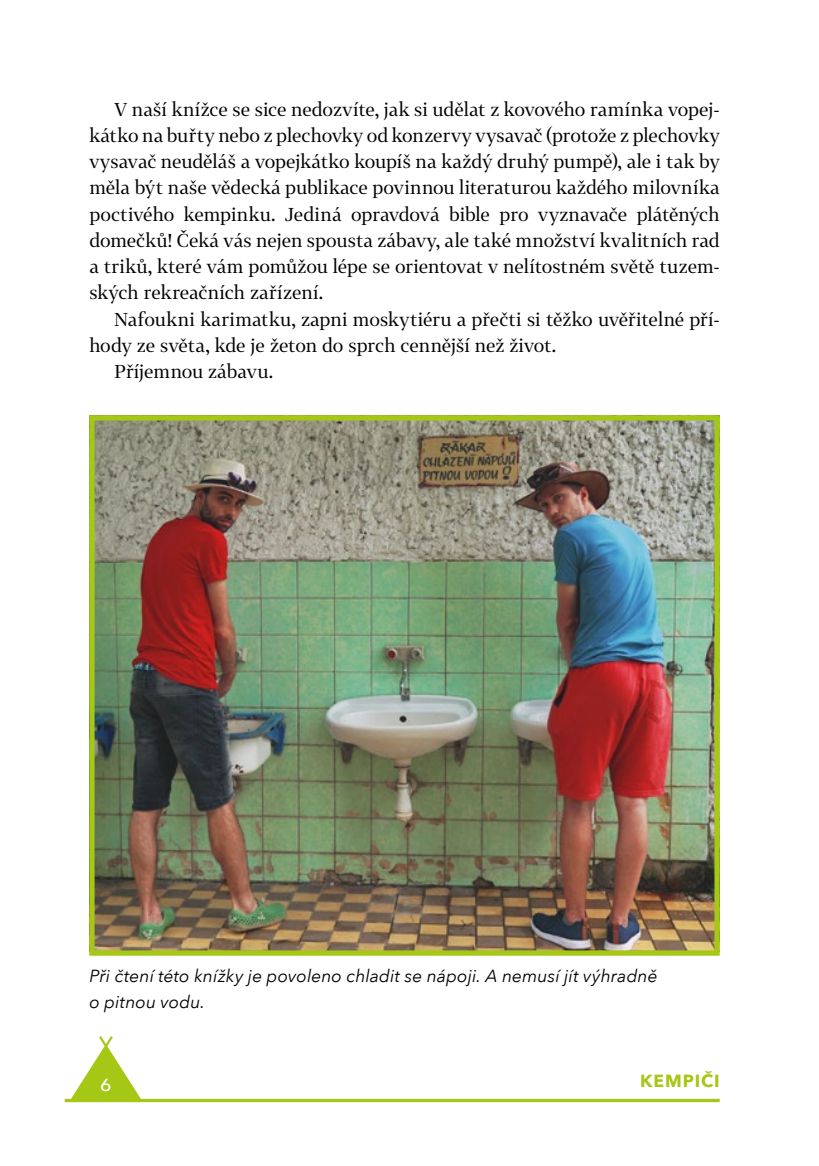
<style>
.page{position:relative;width:819px;height:1166px;background:#fff}
.page>*{position:absolute;margin:0;border:0;box-sizing:border-box;transform-origin:0 0}
.t1{font:18.38px/26.2px "Tabac G2";color:#000;text-align:justify}
.t2{font:italic 17.5px/26.2px "Avenir Next";letter-spacing:.005em;color:#000}
.t3{font:700 17.5px "Avenir Next";letter-spacing:.05em;color:#a5c715}
.t4{font:500 17.5px "Avenir Next";color:#fff;scale:1.1 1}
</style>
<div class="page">
<svg style="left:65px;top:1036px;width:654px;height:66px"></svg>
<img style="left:95px;top:421px;width:618px;height:529px">
<div style="left:89px;top:415px;width:630px;height:541px;border:5px solid #a5c715"></div>
<p class="t1" style="left:89px;top:96px;width:632px;text-indent:25px">V naší knížce se sice nedozvíte, jak si udělat z kovového ramínka vopej&shy;kátko na buřty nebo z plechovky od konzervy vysavač (protože z plechovky vysavač neuděláš a vopejkátko koupíš na každý druhý pumpě), ale i tak by měla být naše vědecká publikace povinnou literaturou každého milovníka poctivého kempinku. Jediná opravdová bible pro vyznavače plátěných domečků! Čeká vás nejen spousta zábavy, ale také množství kvalitních rad a triků, které vám pomůžou lépe se orientovat v nelítostném světě tuzem&shy;ských rekreačních zařízení.</p>
<p class="t1" style="left:114px;top:306px;width:607px">Nafoukni karimatku, zapni moskytiéru a přečti si těžko uvěřitelné pří-</p>
<p class="t1" style="left:89px;top:332px;width:468px">hody ze světa, kde je žeton do sprch cennější než život.</p>
<p class="t1" style="left:114px;top:358px;width:160px">Příjemnou zábavu.</p>
<p class="t2" style="left:89px;top:962px;width:570px">Při čtení této knížky je povoleno chladit se nápoji. A nemusí jít výhradně o pitnou vodu.</p>
<p class="t4" style="left:100px;top:1070px;width:12px">6</p>
<p class="t3" style="left:640px;top:1066px;width:81px">KEMPIČI</p>
</div>
